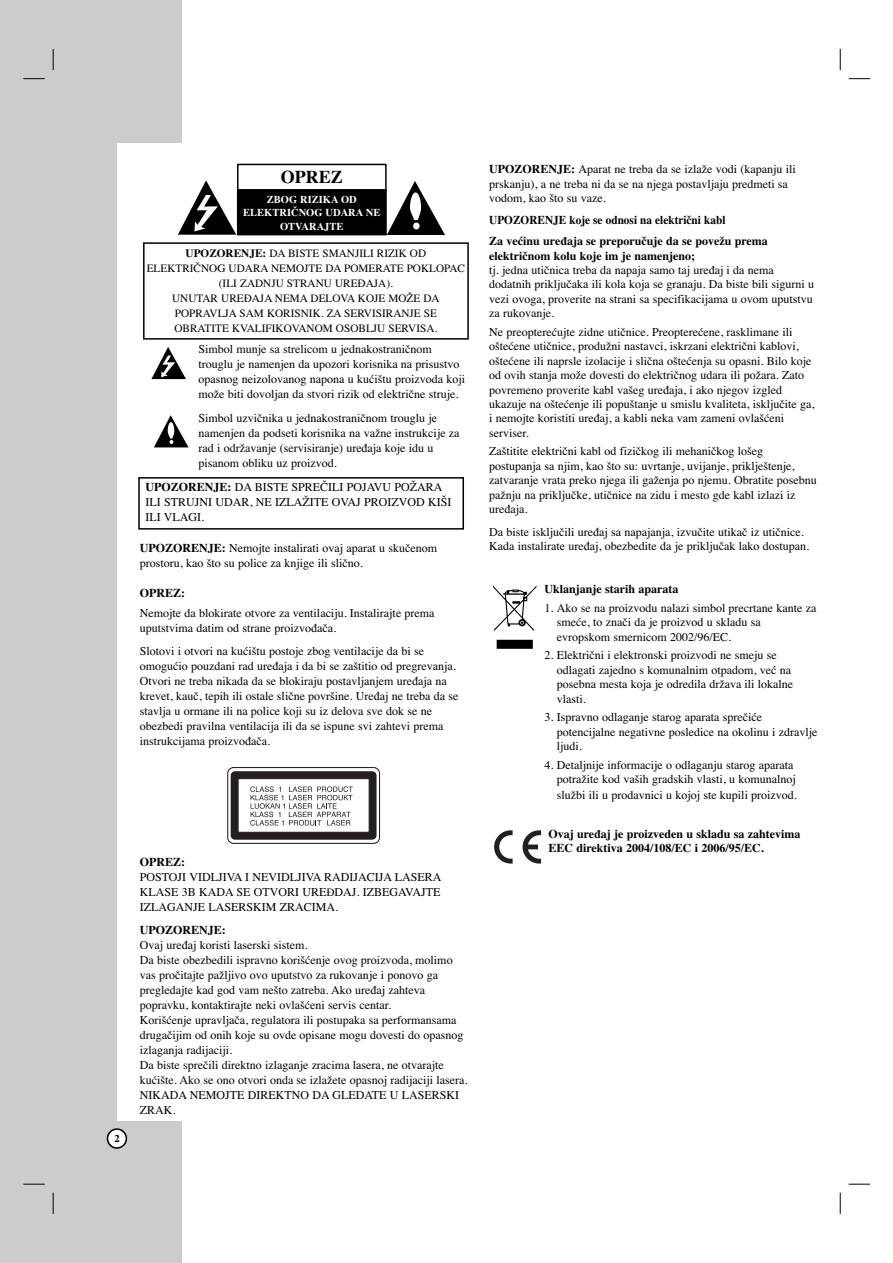
<style>
.page{position:relative;width:893px;height:1263px;background:#fff}
.page>*{position:absolute;margin:0;border:0;box-sizing:border-box;transform-origin:0 0}
.t1{font:700 18px "Times CE";color:#000}
.t2{font:12px/15px "Times CE";color:#000}
.t3{font:700 12px/14.2px "Times CE";color:#000}
.t4{font:700 12px/21.1px "Times CE";color:#000;scale:.94 1}
.t5{font:11.25px/15px "Times CE";color:#000;text-align:center}
.t6{font:700 10.5px/13.2px "Times CE";color:#fff;text-align:center}
.t7{font:700 10.5px "Times CE";color:#000}
.s1{font-weight:700}
.s2{font-family:"Times New Roman Efo"}
.s3{font-family:"Times New Roman Efo";font-size:11.25px}
</style>
<div class="page">
<div style="left:0;top:0;width:181px;height:1263px;background:#ccc"></div>
<div style="left:117px;top:143px;width:139px;height:978px;background:#fff"></div>
<svg style="left:107px;top:1128px;width:20px;height:21px"></svg>
<svg style="left:53px;top:49px;width:1px;height:21px"></svg>
<svg style="left:839px;top:49px;width:1px;height:21px"></svg>
<svg style="left:53px;top:1193px;width:1px;height:21px"></svg>
<svg style="left:839px;top:1193px;width:1px;height:21px"></svg>
<svg style="left:23px;top:78px;width:22px;height:1px"></svg>
<svg style="left:848px;top:78px;width:22px;height:1px"></svg>
<svg style="left:23px;top:1184px;width:22px;height:1px"></svg>
<svg style="left:848px;top:1184px;width:22px;height:1px"></svg>
<div style="left:227px;top:767px;width:153px;height:77px;background:linear-gradient(to right,#fff,#fff);border:1px solid #231f20;border-radius:6px"></div>
<div style="left:231px;top:771px;width:145px;height:69px;background:#231f20;border-radius:4px"></div>
<div style="left:238px;top:779px;width:131px;height:53px;background:#fff"></div>
<svg style="left:250px;top:786px;width:103px;height:40px"></svg>
<svg style="left:154px;top:415px;width:34px;height:32px"></svg>
<svg style="left:151px;top:347px;width:35px;height:32px"></svg>
<svg style="left:178px;top:180px;width:58px;height:55px"></svg>
<div style="left:237px;top:164px;width:149px;height:27px;border:2px solid #000"></div>
<div style="left:238px;top:190px;width:148px;height:45px;background:#000"></div>
<div style="left:237px;top:189px;width:149px;height:46px;border:1px solid #000"></div>
<svg style="left:387px;top:181px;width:58px;height:53px"></svg>
<div style="left:138px;top:477px;width:326px;height:53px;border:2px solid #000"></div>
<div style="left:143px;top:242px;width:326px;height:98px;border:2px solid #000"></div>
<svg style="left:493px;top:586px;width:43px;height:63px"></svg>
<svg style="left:494px;top:830px;width:18px;height:34px"></svg>
<svg style="left:522px;top:830px;width:19px;height:34px"></svg>
<h1 class="t1" style="left:281px;top:171px;width:64px">OPREZ</h1>
<p class="t6" style="left:243px;top:194px;width:139px">ZBOG RIZIKA OD<br>ELEKTRIČNOG UDARA NE<br>OTVARAJTE</p>
<p class="t5" style="left:147px;top:247px;width:320px"><span class="s1">UPOZORENJE:</span> DA BISTE SMANJILI RIZIK OD ELEKTRIČNOG UDARA NEMOJTE DA POMERATE POKLOPAC (ILI ZADNJU STRANU URE<span class="s2">Œ</span>AJA).<br>UNUTAR URE<span class="s2">Œ</span>AJA NEMA DELOVA KOJE MOŽE DA POPRAVLJA SAM KORISNIK. ZA SERVISIRANJE SE OBRATITE KVALIFIKOVANOM OSOBLJU SERVISA.</p>
<p class="t2" style="left:198px;top:343px;width:268px">Simbol munje sa strelicom u jednakostraničnom trouglu je namenjen da upozori korisnika na prisustvo opasnog neizolovanog napona u kućištu proizvoda koji može biti dovoljan da stvori rizik od električne struje.</p>
<p class="t2" style="left:198px;top:411px;width:263px">Simbol uzvičnika u jednakostraničnom trouglu je namenjen da podseti korisnika na važne instrukcije za rad i održavanje (servisiranje) ure<span class="s2">œ</span>aja koje idu u pisanom obliku uz proizvod.</p>
<p class="t2" style="left:145px;top:481px;width:307px"><span class="s1">UPOZORENJE:</span> DA BISTE SPREČILI POJAVU POŽARA<br>ILI STRUJNI UDAR, NE IZLAŽITE OVAJ PROIZVOD KIŠI<br>ILI VLAGI.</p>
<p class="t2" style="left:140px;top:542px;width:299px"><span class="s1">UPOZORENJE:</span> Nemojte instalirati ovaj aparat u skučenom prostoru, kao što su police za knjige ili slično.</p>
<p class="t3" style="left:140px;top:587px;width:47px">OPREZ:</p>
<p class="t2" style="left:140px;top:606px;width:296px">Nemojte da blokirate otvore za ventilaciju. Instalirajte prema uputstvima datim od strane proizvo<span class="s2">œ</span>ača.</p>
<p class="t2" style="left:140px;top:645px;width:320px">Slotovi i otvori na kućištu postoje zbog ventilacije da bi se omogućio pouzdani rad ure<span class="s2">œ</span>aja i da bi se zaštitio od pregrevanja.<br>Otvori ne treba nikada da se blokiraju postavljanjem ure<span class="s2">œ</span>aja na krevet, kauč, tepih ili ostale slične površine. Ure<span class="s2">œ</span>aj ne treba da se stavlja u ormane ili na police koji su iz delova sve dok se ne obezbedi pravilna ventilacija ili da se ispune svi zahtevi prema instrukcijama proizvo<span class="s2">œ</span>ača.</p>
<p class="t7" style="left:114px;top:1135px;width:7px">2</p>
<p class="t3" style="left:140px;top:856px;width:47px">OPREZ:</p>
<p class="t2" style="left:140px;top:871px;width:303px;text-align:justify">POSTOJI VIDLJIVA I NEVIDLJIVA RADIJACIJA LASERA KLASE 3B KADA SE OTVORI URE<span class="s3">Œ</span>DAJ. IZBEGAVAJTE IZLAGANJE LASERSKIM ZRACIMA.</p>
<p class="t2" style="left:140px;top:924px;width:329px"><span class="s1">UPOZORENJE:<br></span>Ovaj ure<span class="s2">œ</span>aj koristi laserski sistem.<br>Da biste obezbedili ispravno korišćenje ovog proizvoda, molimo vas pročitajte pažljivo ovo uputstvo za rukovanje i ponovo ga pregledajte kad god vam nešto zatreba. Ako ure<span class="s2">œ</span>aj zahteva popravku, kontaktirajte neki ovlašćeni servis centar.<br>Korišćenje upravljača, regulatora ili postupaka sa performansama drugačijim od onih koje su ovde opisane mogu dovesti do opasnog izlaganja radijaciji.<br>Da biste sprečili direktno izlaganje zracima lasera, ne otvarajte kućište. Ako se ono otvori onda se izlažete opasnoj radijaciji lasera.<br>NIKADA NEMOJTE DIREKTNO DA GLEDATE U LASERSKI ZRAK.</p>
<p class="t2" style="left:489px;top:163px;width:308px;line-height:14.2px"><span class="s1">UPOZORENJE:</span> Aparat ne treba da se izlaže vodi (kapanju ili prskanju), a ne treba ni da se na njega postavljaju predmeti sa vodom, kao što su vaze.</p>
<p class="t4" style="left:489px;top:211px;width:298px">UPOZORENJE koje se odnosi na električni kabl<br>Za većinu ure<span class="s2">œ</span>aja se preporučuje da se povežu prema</p>
<p class="t2" style="left:489px;top:250px;width:326px;line-height:14.4px"><span class="s1">električnom kolu koje im je namenjeno;<br></span>tj. jedna utičnica treba da napaja samo taj ure<span class="s2">œ</span>aj i da nema dodatnih priključaka ili kola koja se granaju. Da biste bili sigurni u vezi ovoga, proverite na strani sa specifikacijama u ovom uputstvu za rukovanje.</p>
<p class="t2" style="left:489px;top:326px;width:327px;line-height:14.4px">Ne preopterećujte zidne utičnice. Preopterećene, rasklimane ili oštećene utičnice, produžni nastavci, iskrzani električni kablovi, oštećene ili naprsle izolacije i slična oštećenja su opasni. Bilo koje od ovih stanja može dovesti do električnog udara ili požara. Zato povremeno proverite kabl vašeg ure<span class="s2">œ</span>aja, i ako njegov izgled ukazuje na oštećenje ili popuštanje u smislu kvaliteta, isključite ga, i nemojte koristiti ure<span class="s2">œ</span>aj, a kabli neka vam zameni ovlašćeni serviser.</p>
<p class="t2" style="left:489px;top:445px;width:329px;line-height:14.4px">Zaštitite električni kabl od fizičkog ili mehaničkog lošeg postupanja sa njim, kao što su: uvrtanje, uvijanje, priklještenje, zatvaranje vrata preko njega ili gaženja po njemu. Obratite posebnu pažnju na priključke, utičnice na zidu i mesto gde kabl izlazi iz ure<span class="s2">œ</span>aja.</p>
<p class="t2" style="left:489px;top:526px;width:321px;line-height:14.2px">Da biste isključili ure<span class="s2">œ</span>aj sa napajanja, izvučite utikač iz utičnice.<br>Kada instalirate ure<span class="s2">œ</span>aj, obezbedite da je priključak lako dostupan.</p>
<p class="t3" style="left:544px;top:583px;width:135px">Uklanjanje starih aparata</p>
<p class="t2" style="left:556px;top:602px;width:261px;line-height:14.4px;text-indent:-12px">1. Ako se na proizvodu nalazi simbol precrtane kante za smeće, to znači da je proizvod u skladu sa evropskom smernicom 2002/96/EC.</p>
<p class="t2" style="left:556px;top:649px;width:238px;line-height:14.4px;text-indent:-12px">2. Električni i elektronski proizvodi ne smeju se odlagati zajedno s komunalnim otpadom, već na posebna mesta koja je odredila država ili lokalne vlasti.</p>
<p class="t2" style="left:556px;top:711px;width:262px;line-height:14.4px;text-indent:-12px">3. Ispravno odlaganje starog aparata sprečiće potencijalne negativne posledice na okolinu i zdravlje ljudi.</p>
<p class="t2" style="left:556px;top:759px;width:242px;text-indent:-12px">4. Detaljnije informacije o odlaganju starog aparata potražite kod vaših gradskih vlasti, u komunalnoj službi ili u prodavnici u kojoj ste kupili proizvod.</p>
<p class="t3" style="left:548px;top:828px;width:253px">Ovaj ure<span class="s2">œ</span>aj je proizveden u skladu sa zahtevima<br>EEC direktiva 2004/108/EC i 2006/95/EC.</p>
</div>
